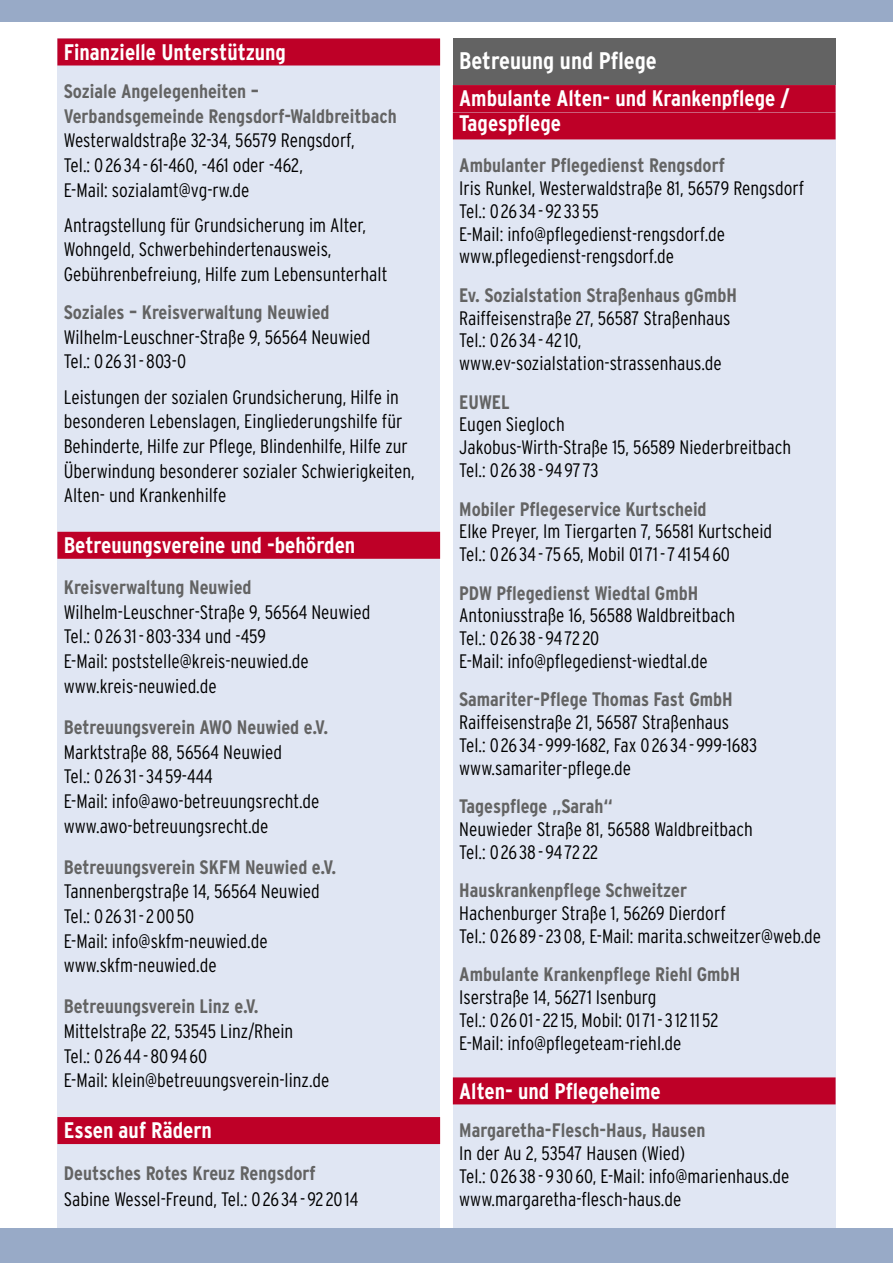
<style>
.page{position:relative;width:893px;height:1263px;background:#fff}
.page>*{position:absolute;margin:0;border:0;box-sizing:border-box;transform-origin:0 0}
.t1{font:700 condensed 24px "Interstate Plus";color:#fff}
.Standard_Fließtext{font:700 condensed 22.5px "Interstate Plus";color:#fff}
.Standard_Fließtext-2{font:300 condensed 19.5px "Interstate Plus";color:#000}
.Standard_Fließtext-3{font:700 condensed 19.5px "Interstate Plus";color:#636363}
.Aufzählung_mit_Punkt{font:300 condensed 19.5px/24.6px "Interstate Plus";color:#000}
.Aufzählung_mit_Punkt-2{font:700 condensed 19.5px "Interstate Plus";color:#636363}
</style>
<div class="page">
<div style="left:57px;top:38px;width:383px;height:1199px;background:#e0e6f3"></div>
<div style="left:453px;top:38px;width:383px;height:1199px;background:#e0e6f3"></div>
<div style="left:57px;top:38px;width:383px;height:27px;background:#be0027"></div>
<div style="left:57px;top:532px;width:383px;height:27px;background:#be0027"></div>
<div style="left:57px;top:1117px;width:383px;height:27px;background:#be0027"></div>
<div style="left:453px;top:85px;width:383px;height:27px;background:#be0027"></div>
<div style="left:453px;top:112px;width:383px;height:27px;background:#be0027"></div>
<div style="left:453px;top:1077px;width:383px;height:27px;background:#be0027"></div>
<div style="left:453px;top:38px;width:383px;height:47px;background:#636363"></div>
<div style="left:0;top:0;width:893px;height:21px;background:#98aac7"></div>
<div style="left:0;top:1229px;width:893px;height:34px;background:#98aac7"></div>
<p class="Standard_Fließtext" style="left:64px;top:39px;width:224px">Finanzielle Unterstützung</p>
<p class="Standard_Fließtext-3" style="left:64px;top:80px;width:197px">Soziale Angelegenheiten –</p>
<p class="Standard_Fließtext-3" style="left:64px;top:105px;width:334px">Verbandsgemeinde Rengsdorf-Waldbreitbach</p>
<p class="Standard_Fließtext-2" style="left:64px;top:129px;width:292px">Westerwaldstraße 32-34, 56579 Rengsdorf,</p>
<p class="Standard_Fließtext-2" style="left:64px;top:154px;width:241px">Tel.: 0 26 34 - 61-460, -461 oder -462,</p>
<p class="Standard_Fließtext-2" style="left:64px;top:179px;width:187px">E-Mail: sozialamt@vg-rw.de</p>
<p class="Aufzählung_mit_Punkt" style="left:64px;top:212px;width:304px">Antragstellung für Grundsicherung im Alter,</p>
<p class="Aufzählung_mit_Punkt" style="left:64px;top:237px;width:325px">Wohngeld, Schwerbehindertenausweis,<br>Gebührenbefreiung, Hilfe zum Lebensunterhalt</p>
<p class="Aufzählung_mit_Punkt-2" style="left:64px;top:301px;width:267px">Soziales – Kreisverwaltung Neuwied</p>
<p class="Aufzählung_mit_Punkt" style="left:64px;top:324px;width:308px">Wilhelm-Leuschner-Straße 9, 56564 Neuwied</p>
<p class="Aufzählung_mit_Punkt" style="left:64px;top:349px;width:124px">Tel.: 0 26 31 - 803-0</p>
<p class="Aufzählung_mit_Punkt" style="left:64px;top:384px;width:352px">Leistungen der sozialen Grundsicherung, Hilfe in besonderen Lebenslagen, Eingliederungshilfe für Behinderte, Hilfe zur Pflege, Blindenhilfe, Hilfe zur Überwindung besonderer sozialer Schwierigkeiten, Alten- und Krankenhilfe</p>
<p class="Standard_Fließtext" style="left:64px;top:532px;width:293px">Betreuungsvereine und -behörden</p>
<p class="Standard_Fließtext-3" style="left:64px;top:576px;width:189px">Kreisverwaltung Neuwied</p>
<p class="Standard_Fließtext-2" style="left:64px;top:601px;width:308px">Wilhelm-Leuschner-Straße 9, 56564 Neuwied</p>
<p class="Standard_Fließtext-2" style="left:64px;top:626px;width:204px">Tel.: 0 26 31 - 803-334 und -459</p>
<p class="Standard_Fließtext-2" style="left:64px;top:650px;width:247px">E-Mail: poststelle@kreis-neuwied.de</p>
<p class="Standard_Fließtext-2" style="left:64px;top:675px;width:154px">www.kreis-neuwied.de</p>
<p class="Standard_Fließtext-3" style="left:64px;top:716px;width:266px">Betreuungsverein AWO Neuwied e.V.</p>
<p class="Standard_Fließtext-2" style="left:64px;top:741px;width:220px">Marktstraße 88, 56564 Neuwied</p>
<p class="Standard_Fließtext-2" style="left:64px;top:765px;width:151px">Tel.: 0 26 31 - 34 59-444</p>
<p class="Standard_Fließtext-2" style="left:64px;top:790px;width:257px">E-Mail: info@awo-betreuungsrecht.de</p>
<p class="Standard_Fließtext-2" style="left:64px;top:815px;width:206px">www.awo-betreuungsrecht.de</p>
<p class="Standard_Fließtext-3" style="left:64px;top:856px;width:274px">Betreuungsverein SKFM Neuwied e.V.</p>
<p class="Standard_Fließtext-2" style="left:64px;top:880px;width:258px">Tannenbergstraße 14, 56564 Neuwied</p>
<p class="Standard_Fließtext-2" style="left:64px;top:905px;width:132px">Tel.: 0 26 31 - 2 00 50</p>
<p class="Standard_Fließtext-2" style="left:64px;top:930px;width:205px">E-Mail: info@skfm-neuwied.de</p>
<p class="Standard_Fließtext-2" style="left:64px;top:954px;width:154px">www.skfm-neuwied.de</p>
<p class="Standard_Fließtext-3" style="left:64px;top:996px;width:196px">Betreuungsverein Linz e.V.</p>
<p class="Standard_Fließtext-2" style="left:64px;top:1020px;width:231px">Mittelstraße 22, 53545 Linz/Rhein</p>
<p class="Standard_Fließtext-2" style="left:64px;top:1045px;width:145px">Tel.: 0 26 44 - 80 94 60</p>
<p class="Standard_Fließtext-2" style="left:64px;top:1070px;width:267px">E-Mail: klein@betreuungsverein-linz.de</p>
<p class="Standard_Fließtext" style="left:64px;top:1118px;width:150px">Essen auf Rädern</p>
<p class="Standard_Fließtext-3" style="left:64px;top:1162px;width:253px">Deutsches Rotes Kreuz Rengsdorf</p>
<p class="Aufzählung_mit_Punkt" style="left:64px;top:1186px;width:296px">Sabine Wessel-Freund, Tel.: 0 26 34 - 92 20 14</p>
<p class="t1" style="left:459px;top:47px;width:199px">Betreuung und Pflege</p>
<p class="Standard_Fließtext" style="left:459px;top:86px;width:332px">Ambulante Alten- und Krankenpflege /</p>
<p class="Standard_Fließtext" style="left:459px;top:110px;width:103px">Tagespflege</p>
<p class="Standard_Fließtext-3" style="left:459px;top:154px;width:267px">Ambulanter Pflegedienst Rengsdorf</p>
<p class="Standard_Fließtext-2" style="left:459px;top:177px;width:346px">Iris Runkel, Westerwaldstraße 81, 56579 Rengsdorf</p>
<p class="Standard_Fließtext-2" style="left:459px;top:200px;width:141px">Tel.: 0 26 34 - 92 33 55</p>
<p class="Standard_Fließtext-2" style="left:459px;top:223px;width:267px">E-Mail: info@pflegedienst-rengsdorf.de</p>
<p class="Standard_Fließtext-2" style="left:459px;top:246px;width:216px">www.pflegedienst-rengsdorf.de</p>
<p class="Standard_Fließtext-3" style="left:459px;top:284px;width:279px">Ev. Sozialstation Straßenhaus gGmbH</p>
<p class="Standard_Fließtext-2" style="left:459px;top:307px;width:273px">Raiffeisenstraße 27, 56587 Straßenhaus</p>
<p class="Standard_Fließtext-2" style="left:459px;top:330px;width:124px">Tel.: 0 26 34 - 42 10,</p>
<p class="Standard_Fließtext-2" style="left:459px;top:352px;width:264px">www.ev-sozialstation-strassenhaus.de</p>
<p class="Standard_Fließtext-3" style="left:459px;top:391px;width:52px">EUWEL</p>
<p class="Standard_Fließtext-2" style="left:459px;top:414px;width:107px">Eugen Siegloch</p>
<p class="Standard_Fließtext-2" style="left:459px;top:436px;width:334px">Jakobus-Wirth-Straße 15, 56589 Niederbreitbach</p>
<p class="Standard_Fließtext-2" style="left:459px;top:459px;width:141px">Tel.: 0 26 38 - 94 97 73</p>
<p class="Standard_Fließtext-3" style="left:459px;top:498px;width:249px">Mobiler Pflegeservice Kurtscheid</p>
<p class="Standard_Fließtext-2" style="left:459px;top:520px;width:314px">Elke Preyer, Im Tiergarten 7, 56581 Kurtscheid</p>
<p class="Standard_Fließtext-2" style="left:459px;top:543px;width:272px">Tel.: 0 26 34 - 75 65, Mobil 01 71 - 7 41 54 60</p>
<p class="Standard_Fließtext-3" style="left:459px;top:582px;width:240px">PDW Pflegedienst Wiedtal GmbH</p>
<p class="Standard_Fließtext-2" style="left:459px;top:604px;width:277px">Antoniusstraße 16, 56588 Waldbreitbach</p>
<p class="Standard_Fließtext-2" style="left:459px;top:627px;width:142px">Tel.: 0 26 38 - 94 72 20</p>
<p class="Standard_Fließtext-2" style="left:459px;top:650px;width:250px">E-Mail: info@pflegedienst-wiedtal.de</p>
<p class="Standard_Fließtext-3" style="left:459px;top:689px;width:275px">Samariter-Pflege Thomas Fast GmbH</p>
<p class="Standard_Fließtext-2" style="left:459px;top:711px;width:271px">Raiffeisenstraße 21, 56587 Straßenhaus</p>
<p class="Standard_Fließtext-2" style="left:459px;top:734px;width:299px">Tel.: 0 26 34 - 999-1682, Fax 0 26 34 - 999-1683</p>
<p class="Standard_Fließtext-2" style="left:459px;top:757px;width:173px">www.samariter-pflege.de</p>
<p class="Standard_Fließtext-3" style="left:459px;top:795px;width:155px">Tagespflege „Sarah“</p>
<p class="Standard_Fließtext-2" style="left:459px;top:818px;width:295px">Neuwieder Straße 81, 56588 Waldbreitbach</p>
<p class="Standard_Fließtext-2" style="left:459px;top:841px;width:141px">Tel.: 0 26 38 - 94 72 22</p>
<p class="Standard_Fließtext-3" style="left:459px;top:879px;width:229px">Hauskrankenpflege Schweitzer</p>
<p class="Standard_Fließtext-2" style="left:459px;top:902px;width:268px">Hachenburger Straße 1, 56269 Dierdorf</p>
<p class="Standard_Fließtext-2" style="left:459px;top:925px;width:363px">Tel.: 0 26 89 - 23 08, E-Mail: marita.schweitzer@web.de</p>
<p class="Standard_Fließtext-3" style="left:459px;top:963px;width:282px">Ambulante Krankenpflege Riehl GmbH</p>
<p class="Standard_Fließtext-2" style="left:459px;top:986px;width:199px">Iserstraße 14, 56271 Isenburg</p>
<p class="Standard_Fließtext-2" style="left:459px;top:1009px;width:261px">Tel.: 0 26 01 - 22 15, Mobil: 01 71 - 3 12 11 52</p>
<p class="Standard_Fließtext-2" style="left:459px;top:1032px;width:224px">E-Mail: info@pflegeteam-riehl.de</p>
<p class="Standard_Fließtext" style="left:459px;top:1078px;width:203px">Alten- und Pflegeheime</p>
<p class="Standard_Fließtext-3" style="left:459px;top:1119px;width:248px">Margaretha-Flesch-Haus, Hausen</p>
<p class="Standard_Fließtext-2" style="left:459px;top:1142px;width:227px">In der Au 2, 53547 Hausen (Wied)</p>
<p class="Standard_Fließtext-2" style="left:459px;top:1165px;width:332px">Tel.: 0 26 38 - 9 30 60, E-Mail: info@marienhaus.de</p>
<p class="Standard_Fließtext-2" style="left:459px;top:1188px;width:224px">www.margaretha-flesch-haus.de</p>
</div>
